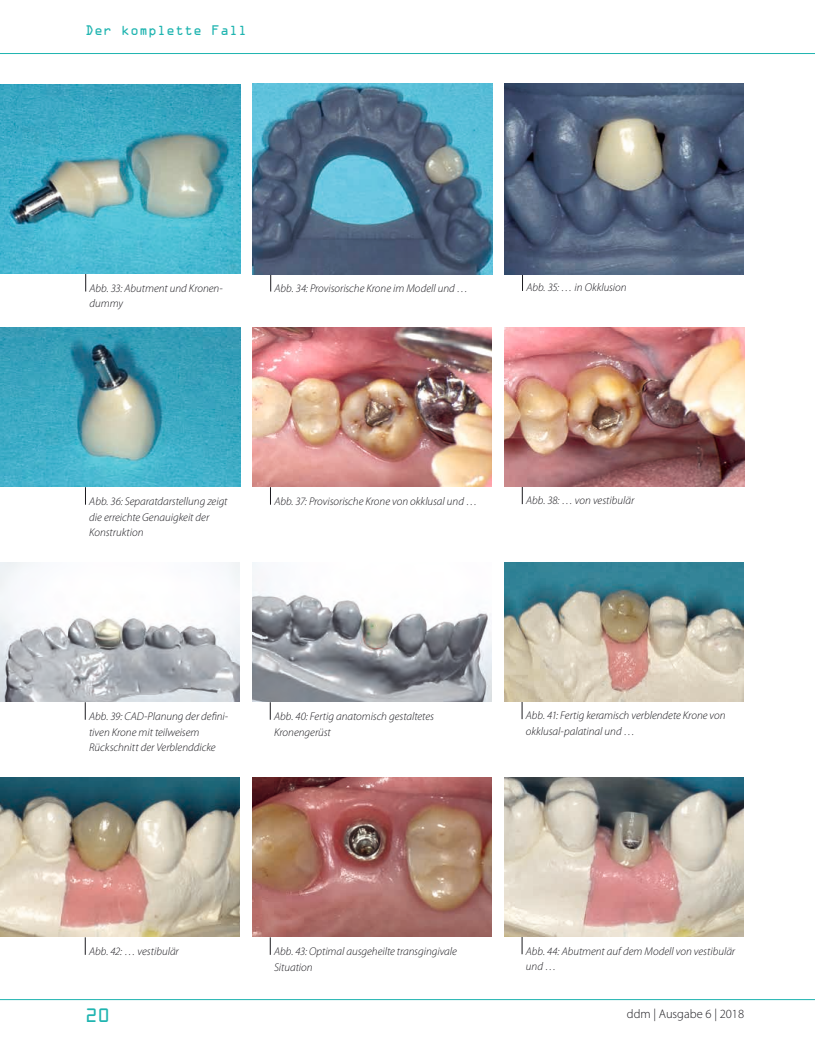
<style>
.page{position:relative;width:815px;height:1063px;background:#fff}
.page>*{position:absolute;margin:0;border:0;box-sizing:border-box;transform-origin:0 0}
.t1{font:17.5px "OCRA Std";color:#1fb4b0}
.t2{font:300 12.5px "Myriad Pro";color:#1b1a1f}
.t3{font:12.5px "OCRA Std";color:#1fb4b0}
.t4{font:italic 300 11.25px/15.6px "Myriad Pro";color:#1b1a1f}
</style>
<div class="page">
<hr style="left:0;top:53px;width:815px;height:1px;background:#1fb4b0">
<hr style="left:0;top:999px;width:815px;height:1px;background:#1fb4b0">
<svg style="left:270px;top:274px;width:1px;height:18px"></svg>
<svg style="left:270px;top:487px;width:1px;height:18px"></svg>
<svg style="left:270px;top:937px;width:1px;height:18px"></svg>
<svg style="left:270px;top:702px;width:1px;height:18px"></svg>
<svg style="left:85px;top:274px;width:1px;height:18px"></svg>
<svg style="left:85px;top:487px;width:1px;height:18px"></svg>
<svg style="left:85px;top:937px;width:1px;height:18px"></svg>
<svg style="left:85px;top:702px;width:1px;height:18px"></svg>
<img style="left:253px;top:83px;width:239px;height:191px">
<img style="left:252px;top:327px;width:240px;height:160px">
<img style="left:252px;top:777px;width:240px;height:160px">
<img style="left:252px;top:562px;width:240px;height:140px">
<img style="left:0;top:84px;width:240px;height:189px">
<img style="left:0;top:327px;width:240px;height:160px">
<img style="left:0;top:777px;width:240px;height:160px">
<img style="left:0;top:562px;width:240px;height:140px">
<svg style="left:522px;top:274px;width:1px;height:17px"></svg>
<svg style="left:522px;top:487px;width:1px;height:17px"></svg>
<svg style="left:522px;top:937px;width:1px;height:17px"></svg>
<svg style="left:522px;top:702px;width:1px;height:17px"></svg>
<img style="left:505px;top:83px;width:239px;height:191px">
<img style="left:505px;top:327px;width:239px;height:160px">
<img style="left:504px;top:777px;width:240px;height:160px">
<img style="left:504px;top:562px;width:240px;height:140px">
<p class="t3" style="left:85px;top:24px;width:164px">Der komplette Fall</p>
<p class="t4" style="left:90px;top:280px;width:135px">Abb. 33: Abutment und Kronen&shy;dummy</p>
<p class="t4" style="left:275px;top:280px;width:195px">Abb. 34: Provisorische Krone im Modell und …</p>
<p class="t4" style="left:526px;top:280px;width:102px">Abb. 35: … in Okklusion</p>
<p class="t4" style="left:89px;top:493px;width:140px">Abb. 36: Separatdarstellung zeigt die erreichte Genauigkeit der<br>Konstruktion</p>
<p class="t4" style="left:274px;top:493px;width:204px">Abb. 37: Provisorische Krone von okklusal und …</p>
<p class="t4" style="left:526px;top:493px;width:110px">Abb. 38: … von vestibulär</p>
<p class="t4" style="left:89px;top:708px;width:141px">Abb. 39: CAD-Planung der defini&shy;tiven Krone mit teilweisem<br>Rückschnitt der Verblenddicke</p>
<p class="t4" style="left:274px;top:708px;width:161px">Abb. 40: Fertig anatomisch gestaltetes<br>Kronengerüst</p>
<p class="t4" style="left:526px;top:708px;width:201px">Abb. 41: Fertig keramisch verblendete Krone von okklusal-palatinal und …</p>
<p class="t4" style="left:89px;top:943px;width:91px">Abb. 42: … vestibulär</p>
<p class="t4" style="left:274px;top:943px;width:184px">Abb. 43: Optimal ausgeheilte transgingivale<br>Situation</p>
<p class="t4" style="left:526px;top:943px;width:211px">Abb. 44: Abutment auf dem Modell von vestibulär und …</p>
<h1 class="t1" style="left:85px;top:1008px;width:27px">20</h1>
<p class="t2" style="left:627px;top:1006px;width:119px">ddm | Ausgabe 6 | 2018</p>
</div>
